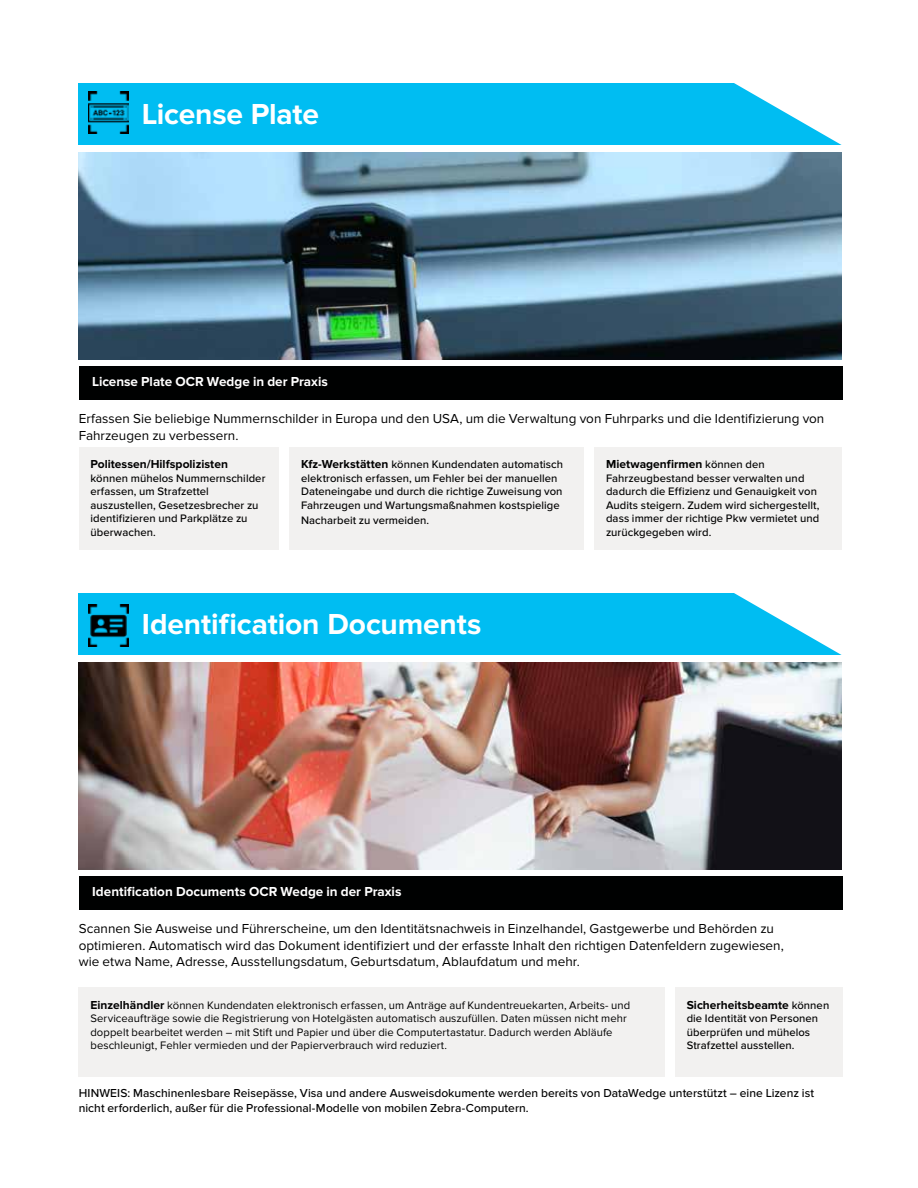
<style>
.page{position:relative;width:918px;height:1188px;background:#fff}
.page>*{position:absolute;margin:0;border:0;box-sizing:border-box;transform-origin:0 0}
.t1{font:700 30px "Proxima Nova";letter-spacing:-.005em;color:#fff}
.t2{font:13.5px/16.5px "Proxima Nova";color:#000}
.t3{font:700 13.5px "Proxima Nova";color:#fff}
.t4{font:500 12px/15px "Proxima Nova";letter-spacing:.005em;color:#000}
.t5{font:700 12px "Proxima Nova";color:#000}
.t6{font:500 11.25px/13.5px "Proxima Nova";letter-spacing:.005em;color:#000}
.t7{font:11.25px/13.5px "Proxima Nova";letter-spacing:.005em;color:#000}
.s1{font-weight:500;font-size:11.25px}
.s2{font-weight:700;font-size:12px}
</style>
<div class="page">
<div style="left:79px;top:84px;width:763px;height:61px;background:#00bdf2"></div>
<img style="left:79px;top:152px;width:763px;height:207px">
<div style="left:79px;top:447px;width:200px;height:103px;background:#f2f1f0"></div>
<div style="left:289px;top:447px;width:295px;height:103px;background:#f2f1f0"></div>
<div style="left:594px;top:447px;width:248px;height:103px;background:#f2f1f0"></div>
<div style="left:79px;top:366px;width:764px;height:33px;background:#000101"></div>
<img style="left:89px;top:92px;width:40px;height:41px">
<svg style="left:726px;top:83px;width:116px;height:70px"></svg>
<div style="left:79px;top:594px;width:763px;height:61px;background:#00bdf2"></div>
<img style="left:79px;top:662px;width:763px;height:207px">
<div style="left:79px;top:876px;width:764px;height:33px;background:#000101"></div>
<img style="left:89px;top:605px;width:40px;height:41px">
<div style="left:79px;top:987px;width:586px;height:90px;background:#f2f1f0"></div>
<div style="left:675px;top:987px;width:167px;height:90px;background:#f2f1f0"></div>
<svg style="left:726px;top:593px;width:116px;height:70px"></svg>
<h1 class="t1" style="left:142px;top:96px;width:179px">License Plate</h1>
<p class="t3" style="left:92px;top:374px;width:237px">License Plate OCR Wedge in der Praxis</p>
<p class="t2" style="left:79px;top:411px;width:747px">Erfassen Sie beliebige Nummernschilder in Europa und den USA, um die Verwaltung von Fuhrparks und die Identifizierung von<br>Fahrzeugen zu verbessern.</p>
<p class="t5" style="left:90px;top:457px;width:139px">Politessen/Hilfspolizisten</p>
<p class="t6" style="left:90px;top:471px;width:177px">können mühelos Nummernschilder erfassen, um Strafzettel auszustellen, Gesetzesbrecher zu identifizieren und Parkplätze zu überwachen.</p>
<p class="t5" style="left:606px;top:457px;width:160px">Mietwagenfirmen <span class="s1">können den</span></p>
<p class="t6" style="left:606px;top:471px;width:215px">Fahrzeugbestand besser verwalten und dadurch die Effizienz und Genauigkeit von Audits steigern. Zudem wird sichergestellt, dass immer der richtige Pkw vermietet und zurückgegeben wird.</p>
<p class="t6" style="left:301px;top:458px;width:264px"><span class="s2">Kfz-Werkstätten</span> können Kundendaten automatisch elektronisch erfassen, um Fehler bei der manuellen Dateneingabe und durch die richtige Zuweisung von Fahrzeugen und Wartungsmaßnahmen kostspielige</p>
<p class="t6" style="left:301px;top:514px;width:130px">Nacharbeit zu vermeiden.</p>
<h1 class="t1" style="left:142px;top:606px;width:341px">Identification Documents</h1>
<p class="t3" style="left:92px;top:884px;width:311px">Identification Documents OCR Wedge in der Praxis</p>
<p class="t2" style="left:79px;top:921px;width:707px">Scannen Sie Ausweise und Führerscheine, um den Identitätsnachweis in Einzelhandel, Gastgewerbe und Behörden zu optimieren. Automatisch wird das Dokument identifiziert und der erfasste Inhalt den richtigen Datenfeldern zugewiesen, wie etwa Name, Adresse, Ausstellungsdatum, Geburtsdatum, Ablaufdatum und mehr.</p>
<p class="t7" style="left:90px;top:998px;width:541px"><span class="s2">Einzelhändler</span> können Kundendaten elektronisch erfassen, um Anträge auf Kundentreuekarten, Arbeits- und Serviceaufträge sowie die Registrierung von Hotelgästen automatisch auszufüllen. Daten müssen nicht mehr doppelt bearbeitet werden – mit Stift und Papier und über die Computertastatur. Dadurch werden Abläufe beschleunigt, Fehler vermieden und der Papierverbrauch wird reduziert.</p>
<p class="t5" style="left:687px;top:998px;width:144px">Sicherheitsbeamte <span class="s1">können</span></p>
<p class="t6" style="left:687px;top:1012px;width:133px">die Identität von Personen überprüfen und mühelos<br>Strafzettel ausstellen.</p>
<p class="t4" style="left:79px;top:1086px;width:737px">HINWEIS: Maschinenlesbare Reisepässe, Visa und andere Ausweisdokumente werden bereits von DataWedge unterstützt – eine Lizenz ist nicht erforderlich, außer für die Professional-Modelle von mobilen Zebra-Computern.</p>
</div>
